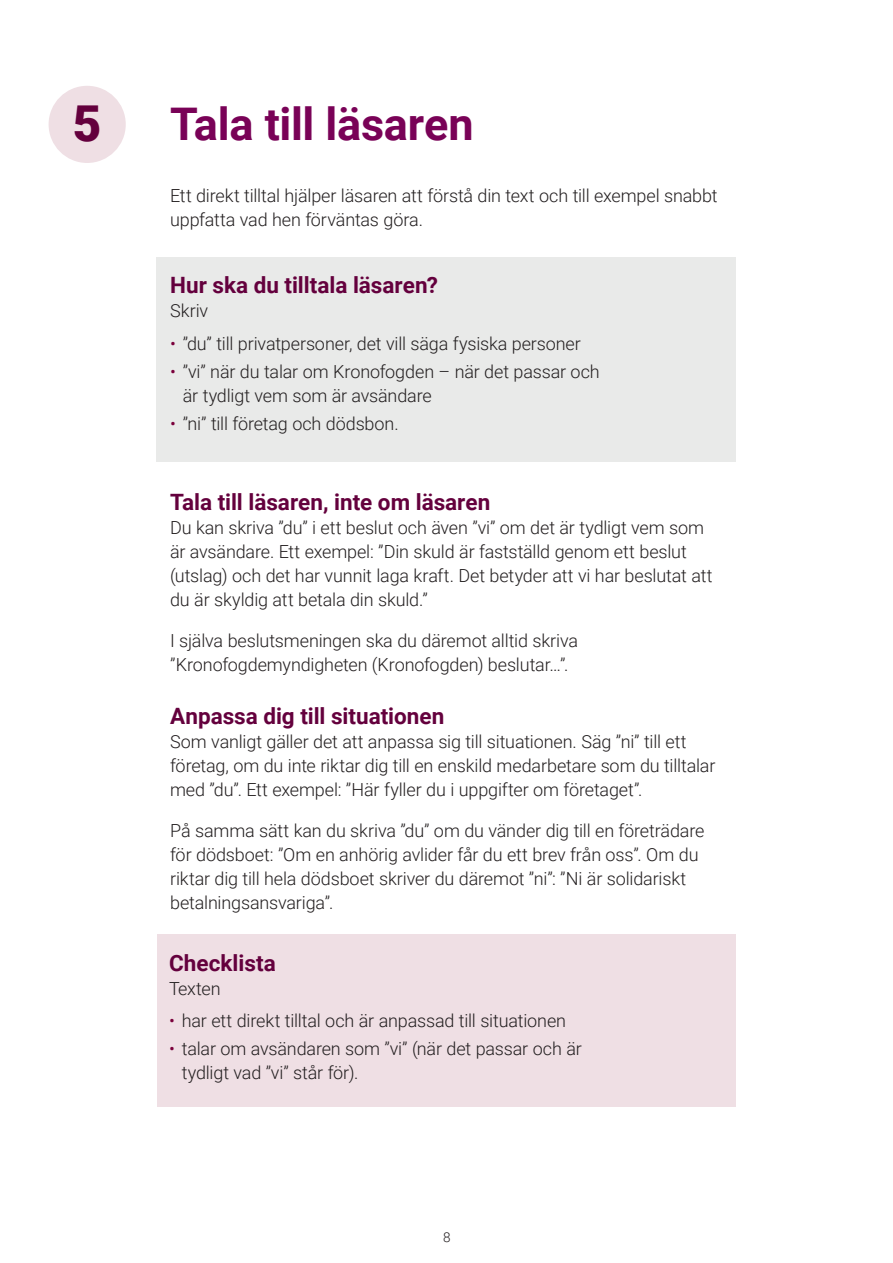
<style>
.page{position:relative;width:893px;height:1263px;background:#fff}
.page>*{position:absolute;margin:0;border:0;box-sizing:border-box;transform-origin:0 0}
.Siffra{font:900 49.5px "Roboto";color:#64003d}
.t1{font:700 45px "Roboto";letter-spacing:-.005em;color:#790257}
.t2{font:700 22.5px "Roboto";color:#64003d}
.Brödtext{font:300 18px/24px "Roboto";letter-spacing:-.01em;color:#231f20}
.Brödtext_-_nytt_styc{font:300 18px/24px "Roboto";letter-spacing:-.01em;color:#231f20}
.Brödtext_-_punktlist{font:300 18px/24px "Roboto";letter-spacing:-.01em;color:#231f20}
.Brödtext_innan_punkt{font:300 18px "Roboto";letter-spacing:-.005em;color:#231f20}
.t3{font:300 13.5px "Roboto";color:#231f20}
.s1{color:#7a003b}
</style>
<div class="page">
<div style="left:157px;top:934px;width:579px;height:173px;background:#efdfe4"></div>
<div style="left:156px;top:257px;width:580px;height:204px;background:#e9eae9"></div>
<div style="left:49px;top:86px;width:77px;height:77px;background:#efdfe4;border-radius:50%"></div>
<p class="Siffra" style="left:73px;top:89px;width:30px">5</p>
<h1 class="t1" style="left:170px;top:93px;width:305px">Tala till läsaren</h1>
<p class="Brödtext" style="left:170px;top:183px;width:549px">Ett direkt tilltal hjälper läsaren att förstå din text och till exempel snabbt uppfatta vad hen förväntas göra.</p>
<h2 class="t2" style="left:170px;top:269px;width:270px">Hur ska du tilltala läsaren?</h2>
<p class="Brödtext_innan_punkt" style="left:170px;top:298px;width:40px">Skriv</p>
<p class="Brödtext_-_punktlist" style="left:170px;top:331px;width:412px"><span class="s1">•</span> ”du” till privatpersoner, det vill säga fysiska personer</p>
<p class="Brödtext_-_punktlist" style="left:183px;top:359px;width:418px;text-indent:-13px"><span class="s1">•</span> ”vi” när du talar om Kronofogden – när det passar och är tydligt vem som är avsändare</p>
<p class="Brödtext_-_punktlist" style="left:170px;top:411px;width:230px"><span class="s1">•</span> ”ni” till företag och dödsbon.</p>
<h2 class="t2" style="left:170px;top:486px;width:322px">Tala till läsaren, inte om läsaren</h2>
<p class="Brödtext" style="left:170px;top:515px;width:544px">Du kan skriva ”du” i ett beslut och även ”vi” om det är tydligt vem som är avsändare. Ett exempel: ”Din skuld är fastställd genom ett beslut (utslag) och det har vunnit laga kraft. Det betyder att vi har beslutat att du är skyldig att betala din skuld.”</p>
<p class="Brödtext_-_nytt_styc" style="left:170px;top:628px;width:410px">I själva beslutsmeningen ska du däremot alltid skriva ”Kronofogdemyndigheten (Kronofogden) beslutar…”.</p>
<h2 class="t2" style="left:170px;top:700px;width:276px">Anpassa dig till situationen</h2>
<p class="Brödtext" style="left:170px;top:729px;width:547px">Som vanligt gäller det att anpassa sig till situationen. Säg ”ni” till ett företag, om du inte riktar dig till en enskild medarbetare som du tilltalar med ”du”. Ett exempel: ”Här fyller du i uppgifter om företaget”.</p>
<p class="Brödtext_-_nytt_styc" style="left:170px;top:818px;width:536px">På samma sätt kan du skriva ”du” om du vänder dig till en företrädare för dödsboet: ”Om en anhörig avlider får du ett brev från oss”. Om du riktar dig till hela dödsboet skriver du däremot ”ni”: ”Ni är solidariskt betalningsansvariga”.</p>
<h2 class="t2" style="left:169px;top:947px;width:108px">Checklista</h2>
<p class="Brödtext_innan_punkt" style="left:169px;top:975px;width:53px">Texten</p>
<p class="Brödtext_-_punktlist" style="left:169px;top:1008px;width:399px"><span class="s1">•</span> har ett direkt tilltal och är anpassad till situationen</p>
<p class="Brödtext_-_punktlist" style="left:182px;top:1036px;width:402px;text-indent:-13px"><span class="s1">•</span> talar om avsändaren som ”vi” (när det passar och är tydligt vad ”vi” står för).</p>
<p class="t3" style="left:443px;top:1228px;width:9px">8</p>
</div>
